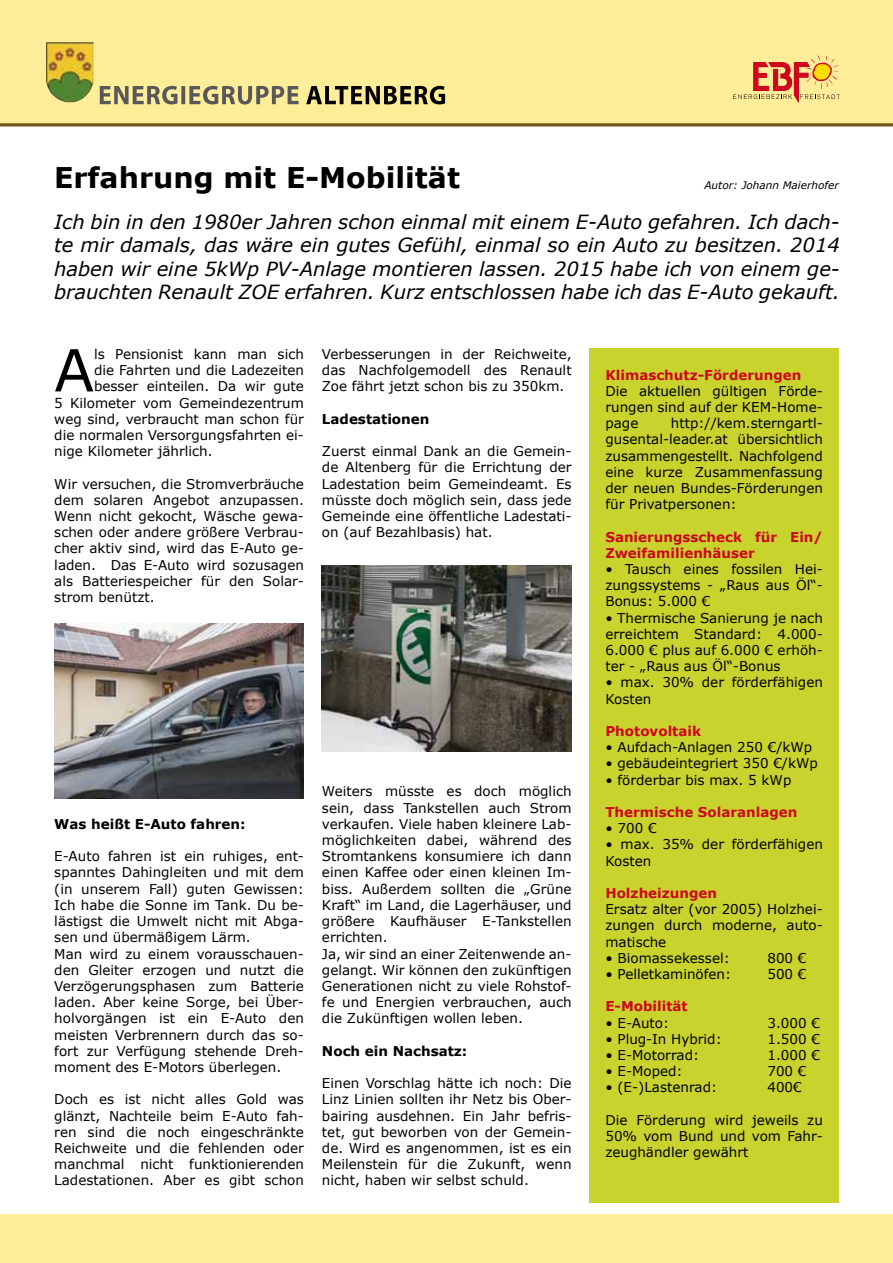
<style>
.page{position:relative;width:893px;height:1263px;background:#fff}
.page>*{position:absolute;margin:0;border:0;box-sizing:border-box;transform-origin:0 0}
.t1{font:58.05px "Verdana";color:#000}
.t2{font:700 28.5px "Verdana";color:#000}
.t3{font:italic 19.5px/23.4px "Verdana";color:#000;text-align:justify}
.t4{font:13.5px/16.2px "Verdana";color:#000;text-align:justify}
.t5{font:700 13.5px/16.2px "Verdana";color:#cd071e}
.t6{font:700 13.5px "Verdana";color:#000}
.t7{font:italic 10.5px "Verdana";color:#000}
</style>
<div class="page">
<div style="left:0;top:0;width:893px;height:124px;background:#ffed99"></div>
<hr style="left:0;top:123px;width:893px;height:3px;background:#73541c">
<svg style="left:306px;top:86px;width:139px;height:18px"></svg>
<svg style="left:100px;top:86px;width:199px;height:19px"></svg>
<svg style="left:733px;top:55px;width:107px;height:48px"></svg>
<img style="left:46px;top:42px;width:10px;height:56px">
<div style="left:0;top:1215px;width:893px;height:48px;background:#ffed99"></div>
<img style="left:54px;top:624px;width:250px;height:174px">
<div style="left:589px;top:349px;width:250px;height:854px;background:#c8d32d"></div>
<img style="left:322px;top:566px;width:249px;height:185px">
<h2 class="t2" style="left:54px;top:157px;width:407px">Erfahrung mit E-Mobilität</h2>
<p class="t7" style="left:704px;top:178px;width:136px">Autor: Johann Maierhofer</p>
<p class="t3" style="left:54px;top:210px;width:787px">Ich bin in den 1980er Jahren schon einmal mit einem E-Auto gefahren. Ich dach&shy;te mir damals, das wäre ein gutes Gefühl, einmal so ein Auto zu besitzen. 2014 haben wir eine 5kWp PV-Anlage montieren lassen. 2015 habe ich von einem ge&shy;brauchten Renault ZOE erfahren. Kurz entschlossen habe ich das E-Auto gekauft.</p>
<h1 class="t1" style="left:54px;top:330px;width:41px">A</h1>
<p class="t4" style="left:94px;top:346px;width:211px">ls Pensionist kann man sich</p>
<p class="t4" style="left:94px;top:362px;width:211px">die Fahrten und die Ladezeiten</p>
<p class="t4" style="left:94px;top:378px;width:211px">besser einteilen. Da wir gute</p>
<p class="t4" style="left:54px;top:394px;width:251px">5 Kilometer vom Gemeindezentrum</p>
<p class="t4" style="left:54px;top:411px;width:251px">weg sind, verbraucht man schon für</p>
<p class="t4" style="left:54px;top:427px;width:251px">die normalen Versorgungsfahrten ei-</p>
<p class="t4" style="left:54px;top:443px;width:160px">nige Kilometer jährlich.</p>
<p class="t4" style="left:54px;top:475px;width:251px">Wir versuchen, die Stromverbräuche dem solaren Angebot anzupassen.<br>Wenn nicht gekocht, Wäsche gewa&shy;schen oder andere größere Verbrau&shy;cher aktiv sind, wird das E-Auto ge&shy;laden. Das E-Auto wird sozusagen als Batteriespeicher für den Solar&shy;strom benützt.</p>
<p class="t4" style="left:322px;top:346px;width:251px">Verbesserungen in der Reichweite, das Nachfolgemodell des Renault Zoe fährt jetzt schon bis zu 350km.</p>
<p class="t6" style="left:322px;top:409px;width:109px">Ladestationen</p>
<p class="t4" style="left:322px;top:443px;width:251px">Zuerst einmal Dank an die Gemein&shy;de Altenberg für die Errichtung der Ladestation beim Gemeindeamt. Es müsste doch möglich sein, dass jede Gemeinde eine öffentliche Ladestati&shy;on (auf Bezahlbasis) hat.</p>
<p class="t6" style="left:54px;top:814px;width:193px">Was heißt E-Auto fahren:</p>
<p class="t4" style="left:54px;top:848px;width:251px;text-align:left">E-Auto fahren ist ein ruhiges, ent&shy;spanntes Dahingleiten und mit dem (in unserem Fall) guten Gewissen:<br>Ich habe die Sonne im Tank. Du be&shy;lästigst die Umwelt nicht mit Abga&shy;sen und übermäßigem Lärm.<br>Man wird zu einem vorausschauen&shy;den Gleiter erzogen und nutzt die Verzögerungsphasen zum Batterie laden. Aber keine Sorge, bei Über&shy;holvorgängen ist ein E-Auto den meisten Verbrennern durch das so&shy;fort zur Verfügung stehende Dreh&shy;moment des E-Motors überlegen.</p>
<p class="t4" style="left:54px;top:1091px;width:251px">Doch es ist nicht alles Gold was glänzt, Nachteile beim E-Auto fah&shy;ren sind die noch eingeschränkte Reichweite und die fehlenden oder manchmal nicht funktionierenden Ladestationen. Aber es gibt schon</p>
<p class="t4" style="left:322px;top:783px;width:251px;text-align:left">Weiters müsste es doch möglich sein, dass Tankstellen auch Strom verkaufen. Viele haben kleinere Lab&shy;möglichkeiten dabei, während des Stromtankens konsumiere ich dann einen Kaffee oder einen kleinen Im&shy;biss. Außerdem sollten die „Grüne Kraft“ im Land, die Lagerhäuser, und größere Kaufhäuser E-Tankstellen errichten.<br>Ja, wir sind an einer Zeitenwende an&shy;gelangt. Wir können den zukünftigen Generationen nicht zu viele Rohstof&shy;fe und Energien verbrauchen, auch die Zukünftigen wollen leben.</p>
<p class="t6" style="left:322px;top:1041px;width:147px">Noch ein Nachsatz:</p>
<p class="t4" style="left:322px;top:1075px;width:251px">Einen Vorschlag hätte ich noch: Die Linz Linien sollten ihr Netz bis Ober&shy;bairing ausdehnen. Ein Jahr befris&shy;tet, gut beworben von der Gemein&shy;de. Wird es angenommen, ist es ein Meilenstein für die Zukunft, wenn nicht, haben wir selbst schuld.</p>
<p class="t5" style="left:605px;top:366px;width:197px">Klimaschutz-Förderungen</p>
<p class="t4" style="left:605px;top:383px;width:219px">Die aktuellen gültigen Förde&shy;rungen sind auf der KEM-Home&shy;page</p>
<p class="t4" style="left:605px;top:415px;width:219px;text-indent:65px">http://kem.sterngartl&shy;gusental-leader.at übersichtlich zusammengestellt. Nachfolgend eine kurze Zusammenfassung der neuen Bundes-Förderungen für Privatpersonen:</p>
<p class="t5" style="left:605px;top:528px;width:219px">Sanierungsscheck für Ein/<br>Zweifamilienhäuser</p>
<p class="t4" style="left:605px;top:561px;width:219px">• Tausch eines fossilen Hei&shy;zungssystems - „Raus aus Öl“- Bonus: 5.000 €</p>
<p class="t4" style="left:605px;top:609px;width:219px">• Thermische Sanierung je nach erreichtem Standard: 4.000- 6.000 € plus auf 6.000 € erhöh&shy;ter - „Raus aus Öl“-Bonus</p>
<p class="t4" style="left:605px;top:674px;width:219px">• max. 30% der förderfähigen<br>Kosten</p>
<p class="t5" style="left:605px;top:723px;width:97px">Photovoltaik</p>
<p class="t4" style="left:605px;top:739px;width:208px">• Aufdach-Anlagen 250 €/kWp</p>
<p class="t4" style="left:605px;top:755px;width:214px">• gebäudeintegriert 350 €/kWp</p>
<p class="t4" style="left:605px;top:771px;width:187px">• förderbar bis max. 5 kWp</p>
<p class="t5" style="left:605px;top:804px;width:194px">Thermische Solaranlagen</p>
<p class="t4" style="left:605px;top:820px;width:53px">• 700 €</p>
<p class="t4" style="left:605px;top:836px;width:219px">• max. 35% der förderfähigen<br>Kosten</p>
<p class="t5" style="left:605px;top:885px;width:113px">Holzheizungen</p>
<p class="t4" style="left:605px;top:901px;width:219px">Ersatz alter (vor 2005) Holzhei&shy;zungen durch moderne, auto&shy;matische</p>
<p class="t4" style="left:605px;top:950px;width:126px">• Biomassekessel:</p>
<p class="t4" style="left:767px;top:950px;width:41px">800 €</p>
<p class="t4" style="left:605px;top:966px;width:127px">• Pelletkaminöfen:</p>
<p class="t4" style="left:767px;top:966px;width:41px">500 €</p>
<p class="t5" style="left:605px;top:998px;width:84px">E-Mobilität</p>
<p class="t4" style="left:605px;top:1014px;width:65px">• E-Auto:</p>
<p class="t4" style="left:767px;top:1014px;width:54px">3.000 €</p>
<p class="t4" style="left:605px;top:1031px;width:118px">• Plug-In Hybrid:</p>
<p class="t4" style="left:767px;top:1031px;width:54px">1.500 €</p>
<p class="t4" style="left:605px;top:1047px;width:95px">• E-Motorrad:</p>
<p class="t4" style="left:767px;top:1047px;width:54px">1.000 €</p>
<p class="t4" style="left:605px;top:1063px;width:79px">• E-Moped:</p>
<p class="t4" style="left:767px;top:1063px;width:41px">700 €</p>
<p class="t4" style="left:605px;top:1079px;width:113px">• (E-)Lastenrad:</p>
<p class="t4" style="left:767px;top:1079px;width:36px">400€</p>
<p class="t4" style="left:605px;top:1112px;width:219px">Die Förderung wird jeweils zu 50% vom Bund und vom Fahr&shy;zeughändler gewährt</p>
</div>
